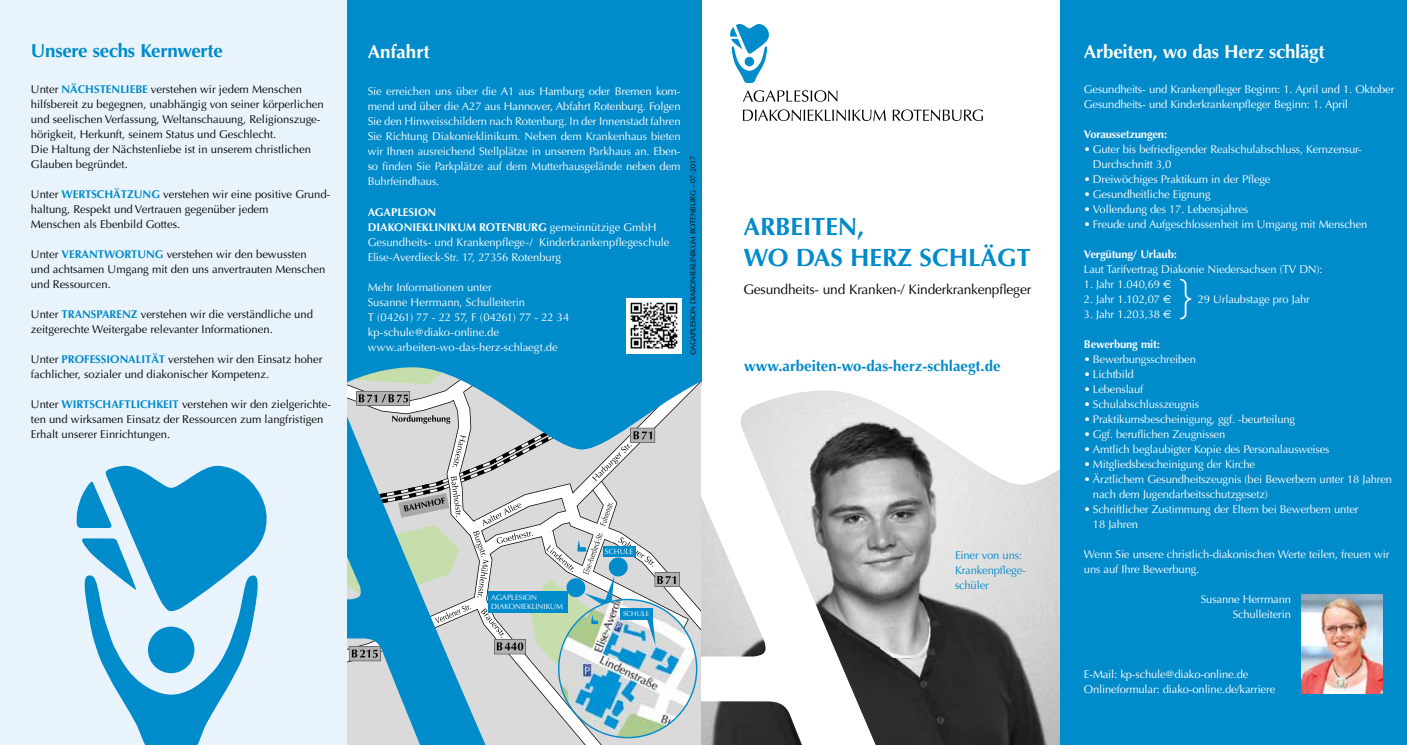
<style>
.page{position:relative;width:1407px;height:745px;background:#fff}
.page>*{position:absolute;margin:0;border:0;box-sizing:border-box;transform-origin:0 0}
.t1{font:300 43.75px "Netto OT";color:#fff}
.t2{font:700 25px/31.2px "Optima";color:#008bcb}
.t3{font:700 18.75px "Optima";letter-spacing:-.015em;color:#fff}
.t4{font:700 18.75px "Optima";letter-spacing:-.015em;color:#008bcb}
.t5{font:700 15px "Optima";color:#008bcb}
.t6{font:13.75px "Optima";letter-spacing:-.015em;color:#000}
.t7{font:11.25px/15px "Optima";letter-spacing:-.015em;color:#fff}
.t8{font:11.25px/15px "Optima";color:#000}
.t9{font:700 11.25px "Optima";letter-spacing:-.015em;color:#fff}
.t10{font:11.25px/15px "Optima";letter-spacing:-.015em;color:#008bcb}
.t11{font:7.62px/9.1px "Optima";color:#fff}
.t12{font:7.5px "Optima";letter-spacing:-.02em;color:#000}
.t13{font:7px "Optima";color:#fff}
.s1{font-weight:700;color:#008bcb}
.s2{font-weight:700}
.s3{font-family:"Euro Sans"}
</style>
<div class="page">
<div style="left:0;top:0;width:332px;height:744px;background:#e8f3fb"></div>
<div style="left:332px;top:0;width:15px;height:744px;background:#e8f3fb"></div>
<div style="left:347px;top:0;width:355px;height:744px;background:#008bcb"></div>
<svg style="left:730px;top:24px;width:39px;height:59px"></svg>
<svg style="left:743px;top:90px;width:94px;height:12px"></svg>
<svg style="left:743px;top:109px;width:143px;height:12px"></svg>
<svg style="left:892px;top:109px;width:91px;height:12px"></svg>
<svg style="left:702px;top:390px;width:357px;height:354px"></svg>
<div style="left:626px;top:297px;width:55px;height:56px;background:#fff"></div>
<img style="left:630px;top:302px;width:48px;height:47px">
<svg style="left:77px;top:465px;width:190px;height:279px"></svg>
<svg style="left:347px;top:367px;width:355px;height:377px"></svg>
<div style="left:1059px;top:0;width:348px;height:744px;background:#008bcb"></div>
<img style="left:1301px;top:594px;width:81px;height:99px">
<h3 class="t4" style="left:31px;top:40px;width:193px">Unsere sechs Kernwerte</h3>
<p class="t8" style="left:31px;top:81px;width:294px">Unter <span class="s1">NÄCHSTENLIEBE</span> verstehen wir jedem Menschen hilfsbereit zu begegnen, unabhängig von seiner körperlichen und seelischen Verfassung, Weltanschauung, Religionszuge&shy;hörigkeit, Herkunft, seinem Status und Geschlecht.<br>Die Haltung der Nächstenliebe ist in unserem christlichen Glauben begründet.</p>
<p class="t8" style="left:31px;top:186px;width:301px">Unter <span class="s1">WERTSCHÄTZUNG</span> verstehen wir eine positive Grund&shy;haltung, Respekt und Vertrauen gegenüber jedem<br>Menschen als Ebenbild Gottes.</p>
<p class="t8" style="left:31px;top:246px;width:296px">Unter <span class="s1">VERANTWORTUNG</span> verstehen wir den bewussten und achtsamen Umgang mit den uns anvertrauten Menschen und Ressourcen.</p>
<p class="t8" style="left:31px;top:306px;width:284px">Unter <span class="s1">TRANSPARENZ</span> verstehen wir die verständliche und zeitgerechte Weitergabe relevanter Informationen.</p>
<p class="t8" style="left:31px;top:351px;width:293px">Unter <span class="s1">PROFESSIONALITÄT</span> verstehen wir den Einsatz hoher fachlicher, sozialer und diakonischer Kompetenz.</p>
<p class="t8" style="left:31px;top:396px;width:302px">Unter <span class="s1">WIRTSCHAFTLICHKEIT</span> verstehen wir den zielgerichte&shy;ten und wirksamen Einsatz der Ressourcen zum langfristigen<br>Erhalt unserer Einrichtungen.</p>
<h3 class="t3" style="left:368px;top:40px;width:64px">Anfahrt</h3>
<p class="t7" style="left:368px;top:84px;width:314px;text-align:justify">Sie erreichen uns über die A1 aus Hamburg oder Bremen kom&shy;mend und über die A27 aus Hannover, Abfahrt Rotenburg. Folgen Sie den Hinweisschildern nach Rotenburg. In der Innenstadt fahren Sie Richtung Diakonieklinikum. Neben dem Krankenhaus bieten wir Ihnen ausreichend Stellplätze in unserem Parkhaus an. Eben&shy;so finden Sie Parkplätze auf dem Mutterhausgelände neben dem Buhrfeindhaus.</p>
<p class="t7" style="left:368px;top:205px;width:303px"><span class="s2">AGAPLESION<br>DIAKONIEKLINIKUM ROTENBURG</span> gemeinnützige GmbH Gesundheits- und Krankenpflege-/ Kinderkrankenpflegeschule Elise-Averdieck-Str. 17, 27356 Rotenburg</p>
<p class="t7" style="left:368px;top:280px;width:203px">Mehr Informationen unter<br>Susanne Herrmann, Schulleiterin<br>T (04261) 77 - 22 57, F (04261) 77 - 22 34 kp-schule@diako-online.de www.arbeiten-wo-das-herz-schlaegt.de</p>
<p class="t12" style="left:688px;top:355px;width:200px;rotate:-90deg">©AGAPLESION DIAKONIEKLINIKUM ROTENBURG – 07-2017</p>
<p class="t11" style="left:491px;top:592px;width:73px">AGAPLESION<br>DIAKONIEKLINIKUM</p>
<p class="t11" style="left:605px;top:546px;width:30px">SCHULE</p>
<p class="t13" style="left:623px;top:609px;width:28px">SCHULE</p>
<h2 class="t2" style="left:743px;top:211px;width:289px">ARBEITEN,<br>WO DAS HERZ SCHLÄGT</h2>
<p class="t6" style="left:743px;top:281px;width:289px">Gesundheits- und Kranken-/ Kinderkrankenpfleger</p>
<h3 class="t5" style="left:744px;top:356px;width:258px">www.arbeiten-wo-das-herz-schlaegt.de</h3>
<p class="t10" style="left:955px;top:547px;width:72px">Einer von uns:<br>Krankenpflege&shy;schüler</p>
<h3 class="t3" style="left:1084px;top:40px;width:242px">Arbeiten, wo das Herz schlägt</h3>
<p class="t7" style="left:1084px;top:81px;width:312px">Gesundheits- und Krankenpfleger Beginn: 1. April und 1. Oktober<br>Gesundheits- und Kinderkrankenpfleger Beginn: 1. April</p>
<p class="t9" style="left:1084px;top:127px;width:85px">Voraussetzungen:</p>
<p class="t7" style="left:1093px;top:141px;width:270px;text-indent:-9px">• Guter bis befriedigender Realschulabschluss, Kernzensur-<br>Durchschnitt 3,0</p>
<p class="t7" style="left:1084px;top:171px;width:188px">• Dreiwöchiges Praktikum in der Pflege</p>
<p class="t7" style="left:1084px;top:186px;width:128px">• Gesundheitliche Eignung</p>
<p class="t7" style="left:1084px;top:201px;width:166px">• Vollendung des 17. Lebensjahres</p>
<p class="t7" style="left:1084px;top:216px;width:285px">• Freude und Aufgeschlossenheit im Umgang mit Menschen</p>
<p class="t9" style="left:1084px;top:247px;width:94px">Vergütung/ Urlaub:</p>
<p class="t7" style="left:1084px;top:261px;width:240px">Laut Tarifvertrag Diakonie Niedersachsen (TV DN):</p>
<p class="t7" style="left:1084px;top:276px;width:89px">1. Jahr 1.040,69 <span class="s3">€</span></p>
<p class="t7" style="left:1084px;top:291px;width:89px">2. Jahr 1.102,07 <span class="s3">€</span></p>
<p class="t7" style="left:1198px;top:291px;width:114px">29 Urlaubstage pro Jahr</p>
<p class="t7" style="left:1084px;top:306px;width:89px">3. Jahr 1.203,38 <span class="s3">€</span></p>
<p class="t9" style="left:1084px;top:337px;width:77px">Bewerbung mit:</p>
<p class="t7" style="left:1084px;top:351px;width:114px">• Bewerbungsschreiben</p>
<p class="t7" style="left:1084px;top:366px;width:51px">• Lichtbild</p>
<p class="t7" style="left:1084px;top:381px;width:61px">• Lebenslauf</p>
<p class="t7" style="left:1084px;top:396px;width:117px">• Schulabschlusszeugnis</p>
<p class="t7" style="left:1084px;top:411px;width:213px">• Praktikumsbescheinigung, ggf. -beurteilung</p>
<p class="t7" style="left:1084px;top:426px;width:143px">• Ggf. beruflichen Zeugnissen</p>
<p class="t7" style="left:1084px;top:441px;width:247px">• Amtlich beglaubigter Kopie des Personalausweises</p>
<p class="t7" style="left:1084px;top:456px;width:173px">• Mitgliedsbescheinigung der Kirche</p>
<p class="t7" style="left:1093px;top:471px;width:301px;text-indent:-9px">• Ärztlichem Gesundheitszeugnis (bei Bewerbern unter 18 Jahren nach dem Jugendarbeitsschutzgesetz)</p>
<p class="t7" style="left:1093px;top:501px;width:267px;text-indent:-9px">• Schriftlicher Zustimmung der Eltern bei Bewerbern unter<br>18 Jahren</p>
<p class="t7" style="left:1084px;top:546px;width:307px">Wenn Sie unsere christlich-diakonischen Werte teilen, freuen wir uns auf Ihre Bewerbung.</p>
<p class="t7" style="left:1201px;top:591px;width:92px;text-align:right">Susanne Herrmann<br>Schulleiterin</p>
<h1 class="t1" style="left:1177px;top:271px;width:18px">}</h1>
<p class="t7" style="left:1084px;top:666px;width:193px">E-Mail: kp-schule@diako-online.de<br>Onlineformular: diako-online.de/karriere</p>
</div>
